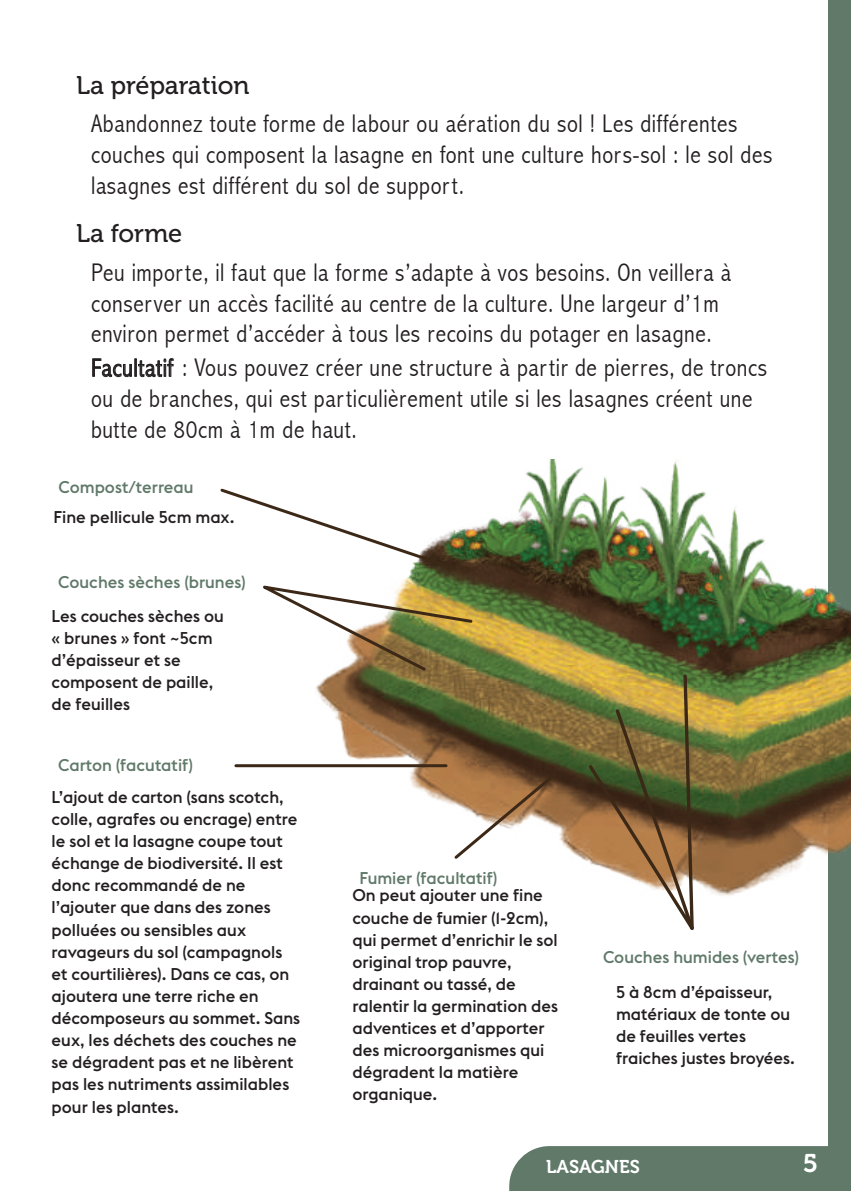
<style>
.page{position:relative;width:851px;height:1191px;background:#fff}
.page>*{position:absolute;margin:0;border:0;box-sizing:border-box;transform-origin:0 0}
.t1{font:300 condensed 25.5px/30.6px "Abadi";letter-spacing:.025em;color:#231f20}
.t2{font:25.5px "Museo 500";color:#231f20}
.t3{font:25.5px "Museo 700";color:#fff}
.t4{font:18.3px "Museo 700";color:#fff}
.t5{font:500 16.8px/22.2px "Euclid Flex";color:#231f20}
.t6{font:500 16.8px "Euclid Flex";color:#607969}
</style>
<div class="page">
<div style="left:828px;top:0;width:22px;height:1191px;background:#607969"></div>
<div style="left:509px;top:1146px;width:319px;height:45px;background:#607969"></div>
<img style="left:316px;top:459px;width:534px;height:437px">
<svg style="left:451px;top:769px;width:108px;height:92px"></svg>
<img style="left:263px;top:581px;width:211px;height:92px">
<hr style="left:236px;top:764px;width:210px;height:3px;background:#3c2817">
<svg style="left:585px;top:672px;width:119px;height:258px"></svg>
<svg style="left:220px;top:486px;width:239px;height:86px"></svg>
<svg style="left:92px;top:358px;width:81px;height:19px"></svg>
<h1 class="t2" style="left:76px;top:71px;width:175px">La préparation</h1>
<h1 class="t1" style="left:91px;top:109px;width:682px">Abandonnez toute forme de labour ou aération du sol ! Les différentes couches qui composent la lasagne en font une culture hors-sol : le sol des lasagnes est différent du sol de support.</h1>
<h1 class="t2" style="left:76px;top:220px;width:108px">La forme</h1>
<h1 class="t1" style="left:91px;top:257px;width:641px">Peu importe, il faut que la forme s’adapte à vos besoins. On veillera à conserver un accès facilité au centre de la culture. Une largeur d’1m environ permet d’accéder à tous les recoins du potager en lasagne.</h1>
<h1 class="t1" style="left:91px;top:352px;width:677px">Facultatif : Vous pouvez créer une structure à partir de pierres, de troncs ou de branches, qui est particulièrement utile si les lasagnes créent une butte de 80cm à 1m de haut.</h1>
<p class="t6" style="left:59px;top:477px;width:137px">Compost/terreau</p>
<p class="t5" style="left:54px;top:506px;width:182px">Fine pellicule 5cm max.</p>
<p class="t6" style="left:58px;top:572px;width:189px">Couches sèches (brunes)</p>
<p class="t5" style="left:52px;top:604px;width:174px">Les couches sèches ou « brunes » font ~5cm d’épaisseur et se composent de paille, de feuilles</p>
<p class="t6" style="left:58px;top:755px;width:136px">Carton (facutatif)</p>
<p class="t5" style="left:52px;top:786px;width:250px">L’ajout de carton (sans scotch, colle, agrafes ou encrage) entre le sol et la lasagne coupe tout échange de biodiversité. Il est donc recommandé de ne l’ajouter que dans des zones polluées ou sensibles aux ravageurs du sol (campagnols et courtilières). Dans ce cas, on ajoutera une terre riche en décomposeurs au sommet. Sans eux, les déchets des couches ne se dégradent pas et ne libèrent pas les nutriments assimilables pour les plantes.</p>
<p class="t6" style="left:359px;top:868px;width:140px">Fumier (facultatif)</p>
<p class="t5" style="left:352px;top:884px;width:207px">On peut ajouter une fine couche de fumier (1-2cm), qui permet d’enrichir le sol original trop pauvre, drainant ou tassé, de ralentir la germination des adventices et d’apporter des microorganismes qui dégradent la matière organique.</p>
<p class="t6" style="left:603px;top:947px;width:197px">Couches humides (vertes)</p>
<p class="t5" style="left:616px;top:981px;width:180px">5 à 8cm d’épaisseur, matériaux de tonte ou de feuilles vertes fraiches justes broyées.</p>
<p class="t4" style="left:546px;top:1156px;width:95px">LASAGNES</p>
<h1 class="t3" style="left:802px;top:1149px;width:17px">5</h1>
</div>
